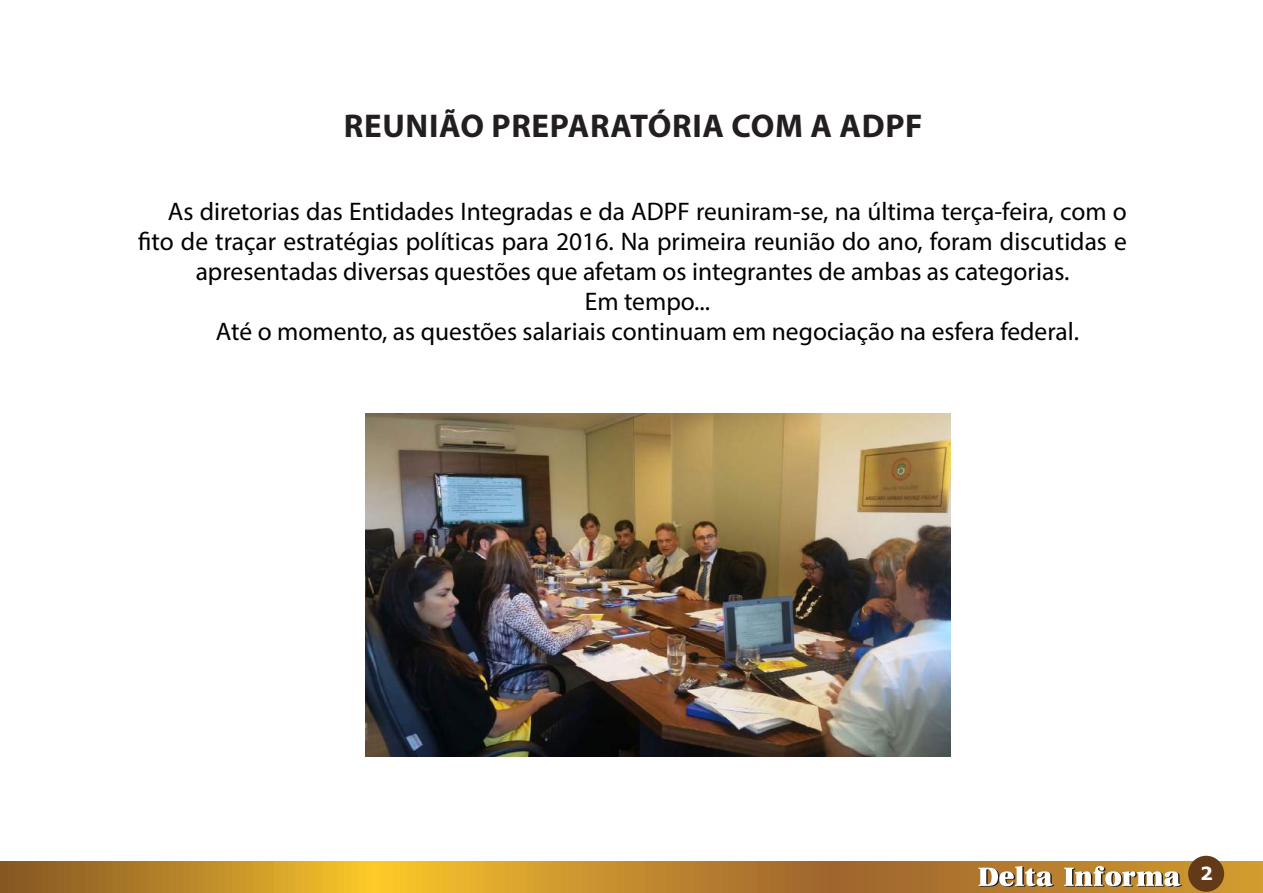
<style>
.page{position:relative;width:1263px;height:893px;background:#fff}
.page>*{position:absolute;margin:0;border:0;box-sizing:border-box;transform-origin:0 0}
.t1{font:700 33px "Myriad Pro";letter-spacing:.02em;color:#231f20}
.t2{font:25.5px "Myriad Pro";color:#000001}
.t3{font:700 18px "Verdana";color:#fff}
</style>
<div class="page">
<svg style="left:0;top:861px;width:1263px;height:32px;background:#c08a2b"></svg>
<svg style="left:978px;top:866px;width:76px;height:21px"></svg>
<svg style="left:1064px;top:866px;width:118px;height:21px"></svg>
<div style="left:1188px;top:856px;width:36px;height:36px;background:#633a18;border-radius:50%"></div>
<img style="left:366px;top:413px;width:584px;height:343px">
<p class="t1" style="left:344px;top:105px;width:580px">REUNIÃO PREPARATÓRIA COM A ADPF</p>
<p class="t2" style="left:168px;top:196px;width:960px">As diretorias das Entidades Integradas e da ADPF reuniram-se, na última terça-feira, com o</p>
<p class="t2" style="left:138px;top:226px;width:990px">fito de traçar estratégias políticas para 2016. Na primeira reunião do ano, foram discutidas e</p>
<p class="t2" style="left:196px;top:256px;width:875px">apresentadas diversas questões que afetam os integrantes de ambas as categorias.</p>
<p class="t2" style="left:585px;top:286px;width:127px">Em tempo...</p>
<p class="t2" style="left:216px;top:316px;width:864px">Até o momento, as questões salariais continuam em negociação na esfera federal.</p>
<p class="t3" style="left:1200px;top:861px;width:14px">2</p>
</div>
